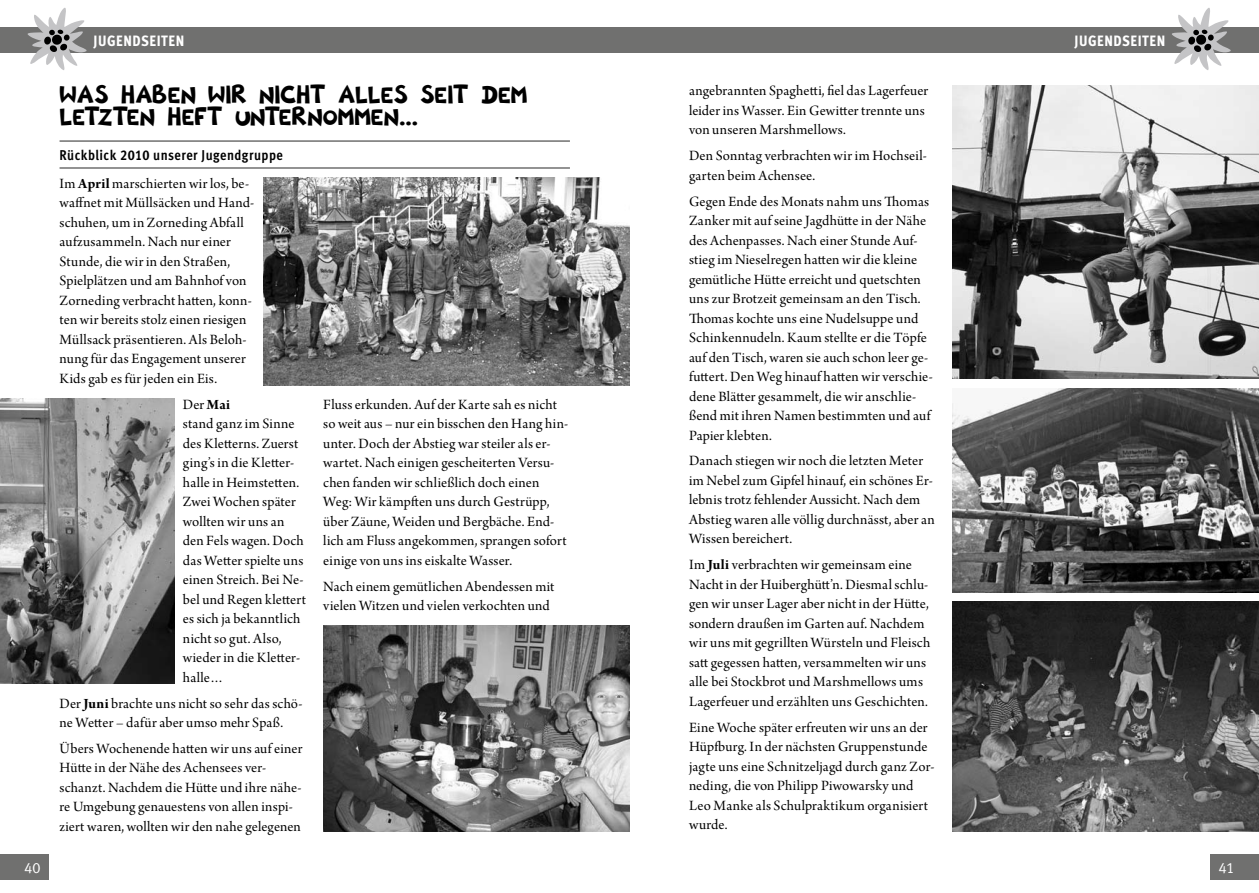
<style>
.page{position:relative;width:1259px;height:893px;background:#fff}
.page>*{position:absolute;margin:0;border:0;box-sizing:border-box;transform-origin:0 0}
.t1{font:28.5px/22.5px "NICHTLUSDICK";color:#000}
.t2{font:15px/19.5px "Arno Pro Subhead";letter-spacing:.01em;color:#000}
.t3{font:15px "Meta Cond Extra Bold LF";letter-spacing:.04em;color:#fff}
.t4{font:15px "Meta Caps";color:#fff}
.t5{font:14.25px "Meta Cond Bold LF";letter-spacing:.03em;color:#000}
.s1{font-family:"Arno Pro Bold Subhead"}
</style>
<div class="page">
<div style="left:0;top:855px;width:49px;height:25px;background:#70706f"></div>
<div style="left:1210px;top:855px;width:49px;height:25px;background:#70706f"></div>
<div style="left:0;top:28px;width:629px;height:25px;background:#70706f"></div>
<svg style="left:26px;top:8px;width:65px;height:62px"></svg>
<div style="left:629px;top:28px;width:630px;height:25px;background:#70706f"></div>
<svg style="left:1169px;top:8px;width:65px;height:62px"></svg>
<hr style="left:60px;top:167px;width:510px;height:2px;background:#70706f">
<hr style="left:60px;top:140px;width:510px;height:2px;background:#70706f">
<img style="left:264px;top:178px;width:365px;height:208px">
<img style="left:952px;top:86px;width:307px;height:293px">
<img style="left:952px;top:388px;width:307px;height:204px">
<img style="left:952px;top:602px;width:307px;height:229px">
<img style="left:323px;top:625px;width:306px;height:206px">
<img style="left:0;top:399px;width:174px;height:285px">
<p class="t3" style="left:94px;top:32px;width:92px">JUGENDSEITEN</p>
<p class="t3" style="left:1074px;top:32px;width:92px">JUGENDSEITEN</p>
<h1 class="t1" style="left:60px;top:83px;width:469px">WAS HABEN WIR NICHT ALLES SEIT DEM<br>LETZTEN HEFT UNTERNOMMEN…</h1>
<p class="t5" style="left:60px;top:146px;width:225px">Rückblick 2010 unserer Jugendgruppe</p>
<p class="t2" style="left:60px;top:174px;width:196px">Im <span class="s1">April</span> marschierten wir los, be&shy;waffnet mit Müllsäcken und Hand&shy;schuhen, um in Zorneding Abfall aufzusammeln. Nach nur einer<br>Stunde, die wir in den Straßen,<br>Spielplätzen und am Bahnhof von<br>Zorneding verbracht hatten, konn&shy;ten wir bereits stolz einen riesigen<br>Müllsack präsentieren. Als Beloh&shy;nung für das Engagement unserer<br>Kids gab es für jeden ein Eis.</p>
<p class="t2" style="left:183px;top:395px;width:124px">Der <span class="s1">Mai<br></span>stand ganz im Sinne des Kletterns. Zuerst ging’s in die Kletter&shy;halle in Heimstetten.<br>Zwei Wochen später wollten wir uns an den Fels wagen. Doch das Wetter spielte uns einen Streich. Bei Ne&shy;bel und Regen klettert es sich ja bekanntlich nicht so gut. Also, wieder in die Kletter&shy;halle…</p>
<p class="t2" style="left:60px;top:694px;width:244px">Der <span class="s1">Juni</span> brachte uns nicht so sehr das schö&shy;ne Wetter – dafür aber umso mehr Spaß.</p>
<p class="t2" style="left:60px;top:740px;width:244px">Übers Wochenende hatten wir uns auf einer Hütte in der Nähe des Achensees ver&shy;schanzt. Nachdem die Hütte und ihre nähe&shy;re Umgebung genauestens von allen inspi&shy;ziert waren, wollten wir den nahe gelegenen</p>
<p class="t2" style="left:689px;top:82px;width:241px">angebrannten Spaghetti, fiel das Lagerfeuer leider ins Wasser. Ein Gewitter trennte uns von unseren Marshmellows.</p>
<p class="t2" style="left:689px;top:147px;width:239px">Den Sonntag verbrachten wir im Hochseil&shy;garten beim Achensee.</p>
<p class="t2" style="left:689px;top:192px;width:245px">Gegen Ende des Monats nahm uns Thomas Zanker mit auf seine Jagdhütte in der Nähe des Achenpasses. Nach einer Stunde Auf&shy;stieg im Nieselregen hatten wir die kleine gemütliche Hütte erreicht und quetschten uns zur Brotzeit gemeinsam an den Tisch.<br>Thomas kochte uns eine Nudelsuppe und Schinkennudeln. Kaum stellte er die Töpfe auf den Tisch, waren sie auch schon leer ge&shy;futtert. Den Weg hinauf hatten wir verschie&shy;dene Blätter gesammelt, die wir anschlie&shy;ßend mit ihren Namen bestimmten und auf Papier klebten.</p>
<p class="t2" style="left:689px;top:452px;width:247px">Danach stiegen wir noch die letzten Meter im Nebel zum Gipfel hinauf, ein schönes Er&shy;lebnis trotz fehlender Aussicht. Nach dem Abstieg waren alle völlig durchnässt, aber an Wissen bereichert.</p>
<p class="t2" style="left:689px;top:556px;width:243px">Im <span class="s1">Juli</span> verbrachten wir gemeinsam eine Nacht in der Huiberghütt’n. Diesmal schlu&shy;gen wir unser Lager aber nicht in der Hütte, sondern draußen im Garten auf. Nachdem wir uns mit gegrillten Würsteln und Fleisch satt gegessen hatten, versammelten wir uns alle bei Stockbrot und Marshmellows ums Lagerfeuer und erzählten uns Geschichten.</p>
<p class="t2" style="left:689px;top:718px;width:247px">Eine Woche später erfreuten wir uns an der Hüpfburg. In der nächsten Gruppenstunde jagte uns eine Schnitzeljagd durch ganz Zor&shy;neding, die von Philipp Piwowarsky und Leo Manke als Schulpraktikum organisiert wurde.</p>
<p class="t2" style="left:323px;top:396px;width:246px">Fluss erkunden. Auf der Karte sah es nicht so weit aus – nur ein bisschen den Hang hin&shy;unter. Doch der Abstieg war steiler als er&shy;wartet. Nach einigen gescheiterten Versu&shy;chen fanden wir schließlich doch einen Weg: Wir kämpften uns durch Gestrüpp, über Zäune, Weiden und Bergbäche. End&shy;lich am Fluss angekommen, sprangen sofort einige von uns ins eiskalte Wasser.</p>
<p class="t2" style="left:323px;top:577px;width:233px">Nach einem gemütlichen Abendessen mit vielen Witzen und vielen verkochten und</p>
<p class="t4" style="left:24px;top:859px;width:18px">40</p>
<p class="t4" style="left:1218px;top:859px;width:17px">41</p>
</div>
